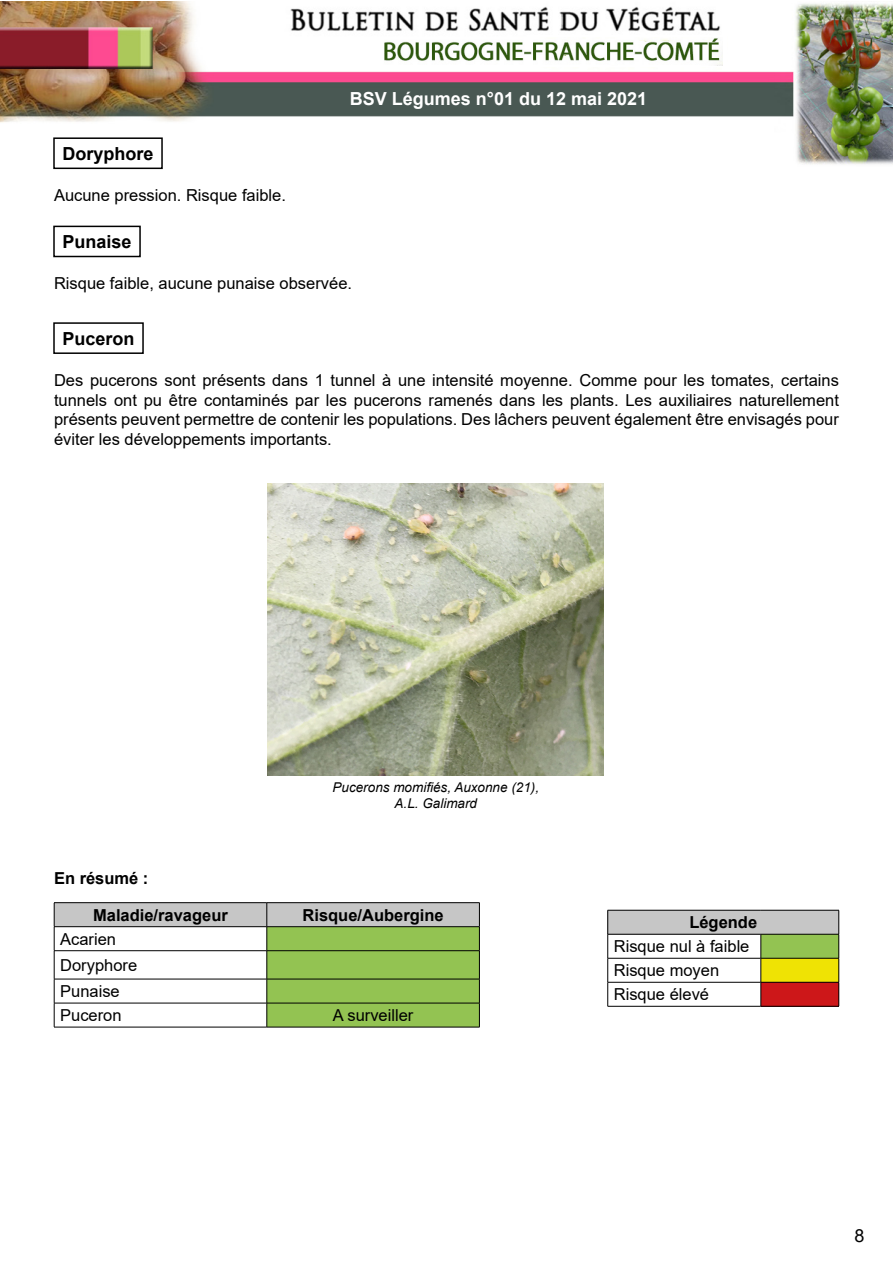
<style>
.page{position:relative;width:893px;height:1263px;background:#fff}
.page>*{position:absolute;margin:0;border:0;box-sizing:border-box;transform-origin:0 0}
.t1{font:700 18px "Arial";color:#fff}
.t2{font:700 18px "Arial";color:#000}
.t3{font:18px "Arial";color:#000}
.t4{font:16.5px/19.8px "Arial";color:#000}
.t5{font:700 16.5px "Arial";color:#000}
.t6{font:italic 13.5px/16.2px "Arial";color:#000;text-align:center}
</style>
<div class="page">
<img style="left:0;top:1px;width:893px;height:164px">
<div style="left:527px;top:35px;width:200px;height:32px;background:#fff"></div>
<img style="left:381px;top:37px;width:342px;height:28px">
<div style="left:53px;top:137px;width:110px;height:32px;border:2px solid #000"></div>
<div style="left:53px;top:226px;width:88px;height:31px;border:2px solid #000"></div>
<div style="left:53px;top:322px;width:91px;height:32px;border:2px solid #000"></div>
<hr style="left:54px;top:902px;width:213px;height:1px;background:#000">
<hr style="left:267px;top:902px;width:213px;height:1px;background:#000">
<svg style="left:54px;top:903px;width:426px;height:124px"></svg>
<hr style="left:54px;top:1027px;width:213px;height:1px;background:#000">
<hr style="left:267px;top:1027px;width:213px;height:1px;background:#000">
<img style="left:268px;top:484px;width:336px;height:291px">
<div style="left:608px;top:910px;width:231px;height:24px;background:#c6c6c6"></div>
<div style="left:761px;top:934px;width:78px;height:24px;background:#93c352"></div>
<div style="left:761px;top:958px;width:78px;height:24px;background:#efe304"></div>
<div style="left:761px;top:982px;width:78px;height:24px;background:#cd1719"></div>
<hr style="left:608px;top:910px;width:153px;height:1px;background:#000">
<hr style="left:761px;top:910px;width:78px;height:1px;background:#000">
<hr style="left:608px;top:934px;width:153px;height:1px;background:#000">
<hr style="left:761px;top:934px;width:78px;height:1px;background:#000">
<hr style="left:608px;top:958px;width:153px;height:1px;background:#000">
<hr style="left:761px;top:958px;width:78px;height:1px;background:#000">
<hr style="left:608px;top:982px;width:153px;height:1px;background:#000">
<svg style="left:607px;top:910px;width:1px;height:96px"></svg>
<hr style="left:761px;top:982px;width:78px;height:1px;background:#000">
<svg style="left:761px;top:934px;width:1px;height:72px"></svg>
<svg style="left:838px;top:910px;width:1px;height:96px"></svg>
<hr style="left:608px;top:1006px;width:153px;height:1px;background:#000">
<hr style="left:761px;top:1006px;width:78px;height:1px;background:#000">
<p class="t1" style="left:350px;top:86px;width:299px">BSV Légumes n°01 du 12 mai 2021</p>
<p class="t2" style="left:63px;top:141px;width:93px">Doryphore</p>
<p class="t4" style="left:54px;top:185px;width:234px">Aucune pression. Risque faible.</p>
<p class="t2" style="left:63px;top:229px;width:71px">Punaise</p>
<p class="t4" style="left:54px;top:273px;width:300px">Risque faible, aucune punaise observée.</p>
<p class="t2" style="left:63px;top:326px;width:74px">Puceron</p>
<p class="t4" style="left:54px;top:370px;width:786px;text-align:justify">Des pucerons sont présents dans 1 tunnel à une intensité moyenne. Comme pour les tomates, certains tunnels ont pu être contaminés par les pucerons ramenés dans les plants. Les auxiliaires naturellement présents peuvent permettre de contenir les populations. Des lâchers peuvent également être envisagés pour éviter les développements importants.</p>
<p class="t6" style="left:333px;top:779px;width:208px">Pucerons momifiés, Auxonne (21),<br>A.L. Galimard</p>
<p class="t5" style="left:54px;top:866px;width:96px">En résumé :</p>
<p class="t5" style="left:93px;top:903px;width:136px">Maladie/ravageur</p>
<p class="t5" style="left:302px;top:903px;width:143px">Risque/Aubergine</p>
<p class="t4" style="left:60px;top:926px;width:79px;line-height:26.1px">Acarien<br>Doryphore<br>Punaise</p>
<p class="t4" style="left:60px;top:1005px;width:63px">Puceron</p>
<p class="t4" style="left:333px;top:1005px;width:82px">A surveiller</p>
<p class="t5" style="left:689px;top:911px;width:69px">Légende</p>
<p class="t4" style="left:614px;top:934px;width:137px;line-height:24px">Risque nul à faible<br>Risque moyen<br>Risque élevé</p>
<p class="t3" style="left:855px;top:1223px;width:12px">8</p>
</div>
